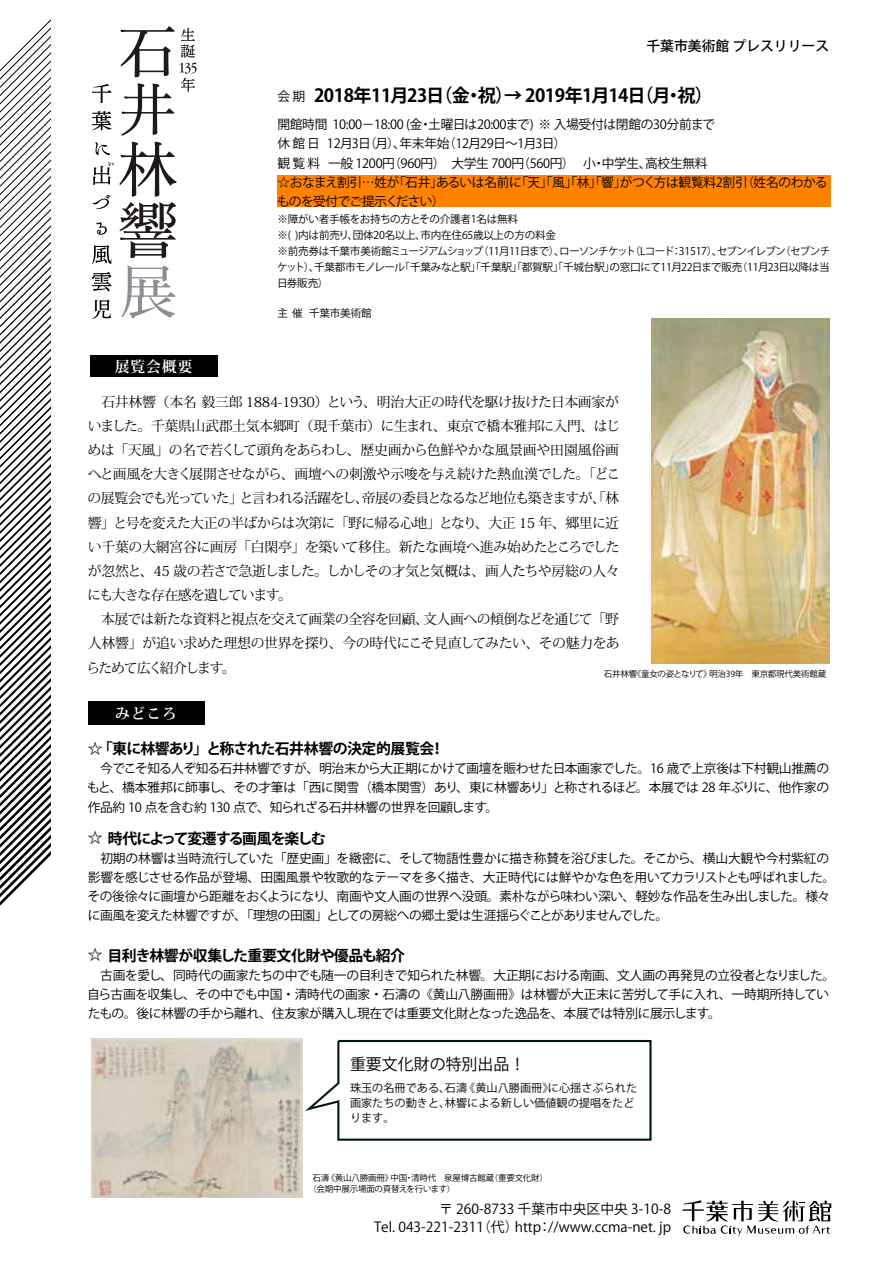
<style>
.page{position:relative;width:893px;height:1263px;background:#fff}
.page>*{position:absolute;margin:0;border:0;box-sizing:border-box;transform-origin:0 0}
.t1{font:700 18px "Koz Go Pr 6 N";letter-spacing:-.025em;color:#000}
.t2{font:15.9px "Koz Go Pr 6 N";color:#000}
.t3{font:700 14.85px "Koz Go Pr 6 N";letter-spacing:-.045em;color:#000}
.t4{font:700 14.85px "Koz Go Pr 6 N";letter-spacing:-.025em;color:#000}
.t5{font:700 14.85px "Koz Go Pr 6 N";letter-spacing:-.085em;color:#000}
.t6{font:700 14.85px "Koz Min Pr 6 N";letter-spacing:.05em;color:#fff}
.t7{font:13.8px/24.2px "Koz Min Pr 6 N";letter-spacing:-.035em;color:#000}
.t8{font:13.8px/18.1px "Koz Go Pr 6 N";color:#000;text-align:right}
.t9{font:13.8px "Koz Min Pr 6 N";letter-spacing:-.015em;color:#000}
.t10{font:13.8px "Koz Min Pr 6 N";letter-spacing:-.07em;color:#000}
.t11{font:13.8px "Koz Min Pr 6 N";letter-spacing:-.055em;color:#000}
.t12{font:500 13.8px "Koz Go Pr 6 N";color:#000}
.t13{font:13.8px "Koz Min Pr 6 N";letter-spacing:-.065em;color:#000}
.t14{font:12.75px/19.2px "Koz Go Pr 6 N";letter-spacing:-.025em;color:#000}
.t15{font:12.75px/19.2px "Koz Go Pr 6 N";letter-spacing:-.055em;color:#000}
.t16{font:11.1px/14.9px "Koz Go Pr 6 N";color:#000}
.t17{font:10.65px/15.9px "Koz Go Pr 6 N";letter-spacing:-.025em;color:#000}
.t18{font:10.65px "Koz Go Pr 6 N";letter-spacing:-.065em;color:#000}
.t19{font:10.65px "Koz Go Pr 6 N";letter-spacing:-.045em;color:#000}
.t20{font:10.65px "Koz Go Pr 6 N";letter-spacing:-.085em;color:#000}
.t21{font:10.65px "Koz Go Pr 6 N";letter-spacing:-.075em;color:#000}
.t22{font:8.55px/10.9px "Koz Go Pr 6 N";letter-spacing:-.025em;color:#000}
.t23{font:8.55px "Koz Go Pr 6 N";letter-spacing:-.105em;color:#000}
</style>
<div class="page">
<svg style="left:0;top:19px;width:51px;height:887px"></svg>
<svg style="left:120px;top:26px;width:77px;height:110px"></svg>
<svg style="left:92px;top:84px;width:19px;height:19px"></svg>
<svg style="left:92px;top:111px;width:20px;height:19px"></svg>
<svg style="left:92px;top:142px;width:85px;height:177px"></svg>
<div style="left:277px;top:175px;width:554px;height:32px;background:#ff8300"></div>
<div style="left:90px;top:355px;width:127px;height:22px;background:#000"></div>
<svg style="left:682px;top:1200px;width:149px;height:36px"></svg>
<div style="left:88px;top:701px;width:117px;height:24px;background:#000"></div>
<img style="left:92px;top:1039px;width:210px;height:159px">
<svg style="left:301px;top:1039px;width:351px;height:103px"></svg>
<img style="left:652px;top:319px;width:177px;height:344px">
<p class="t12" style="left:646px;top:39px;width:184px">千葉市美術館プレスリリース</p>
<p class="t14" style="left:277px;top:87px;width:29px">会期</p>
<h1 class="t1" style="left:314px;top:85px;width:157px">2018年11月23 （日金</h1>
<h1 class="t1" style="left:478px;top:85px;width:237px">祝）→ 2019年月1 14 （日月祝(</h1>
<h1 class="t1" style="left:465px;top:85px;width:20px">・</h1>
<h1 class="t1" style="left:664px;top:85px;width:20px">・</h1>
<p class="t14" style="left:277px;top:115px;width:147px">開館時間 10:00−18:00 金(</p>
<p class="t14" style="left:428px;top:115px;width:288px">土曜日は20:00まで) ※ 入場受付は閉館の30分前まで</p>
<p class="t14" style="left:419px;top:115px;width:14px">・</p>
<p class="t14" style="left:277px;top:134px;width:44px">休館日</p>
<p class="t14" style="left:277px;top:153px;width:44px">観覧料</p>
<p class="t14" style="left:400px;top:134px;width:52px">年末年始</p>
<p class="t14" style="left:327px;top:134px;width:80px">1 2月 （日3 月）、</p>
<p class="t14" style="left:443px;top:134px;width:125px">（12月29日〜月1 日3 (</p>
<p class="t14" style="left:328px;top:153px;width:269px">一般 1200 （円 960円）　大学生 700 （円 560円）　小</p>
<p class="t14" style="left:602px;top:153px;width:51px">中学生、</p>
<p class="t14" style="left:645px;top:153px;width:64px">高校生無料</p>
<p class="t14" style="left:592px;top:153px;width:14px">・</p>
<p class="t15" style="left:277px;top:173px;width:169px">☆おなまえ割引…姓が<br>ものを受付でご提示ください(</p>
<p class="t17" style="left:277px;top:211px;width:280px">※障がい者手帳をお持ちの方とその介護者1名は無料<br>※( )内は前売り団体20名以上市内在住65歳以上の方の料金</p>
<p class="t17" style="left:415px;top:227px;width:12px">、</p>
<p class="t14" style="left:620px;top:173px;width:130px">がつく方は観覧料2割引</p>
<p class="t14" style="left:393px;top:173px;width:130px">「石井あるいは名前に</p>
<p class="t14" style="left:515px;top:173px;width:112px">「天」「風」「林」「響」</p>
<p class="t14" style="left:741px;top:173px;width:88px">（姓名のわかる</p>
<p class="t14" style="left:430px;top:173px;width:14px">」</p>
<p class="t17" style="left:348px;top:227px;width:12px">、</p>
<p class="t21" style="left:717px;top:245px;width:70px">セブンイレブン</p>
<p class="t17" style="left:780px;top:243px;width:52px">（セブンチ</p>
<p class="t18" style="left:277px;top:245px;width:208px">※前売券は千葉市美術館ミュージアムショップ</p>
<p class="t18" style="left:478px;top:245px;width:88px">（11月11日まで）、</p>
<p class="t17" style="left:630px;top:243px;width:46px">（Lコード</p>
<p class="t17" style="left:671px;top:243px;width:53px">：31517）、</p>
<p class="t20" style="left:559px;top:245px;width:78px">ローソンチケット</p>
<p class="t6" style="left:115px;top:358px;width:79px">展覧会概要</p>
<p class="t17" style="left:400px;top:259px;width:344px">「千葉みなと駅」「千葉駅」「都賀駅」「千城台駅の窓口にて11月22日まで販売</p>
<p class="t17" style="left:314px;top:259px;width:93px">千葉都市モノレール</p>
<p class="t19" style="left:737px;top:261px;width:94px">（11月23日以降は当</p>
<p class="t17" style="left:277px;top:259px;width:53px">ケット）、日券販売(</p>
<p class="t17" style="left:309px;top:305px;width:64px">千葉市美術館</p>
<p class="t17" style="left:604px;top:259px;width:12px">」</p>
<p class="t17" style="left:277px;top:305px;width:27px">主催</p>
<p class="t7" style="left:88px;top:390px;width:279px">　石井林響（本名毅三郎 1884-1930）という</p>
<p class="t7" style="left:88px;top:414px;width:534px">いました。千葉県山武郡土気本郷町（現千葉市）に生まれ、東京で橋本雅邦に入門、はじ</p>
<p class="t9" style="left:87px;top:442px;width:533px">めは「天風」の名で若くして頭角をあらわし、歴史画から色鮮やかな風景画や田園風俗画</p>
<p class="t7" style="left:88px;top:462px;width:534px">へと画風を大きく展開させながら、画壇への刺激や示唆を与え続けた熱血漢でした。「どこ</p>
<p class="t10" style="left:239px;top:490px;width:381px">と言われる活躍をし帝展の委員となるなど地位も築きますが、「林</p>
<p class="t7" style="left:355px;top:486px;width:15px">、</p>
<p class="t9" style="left:363px;top:394px;width:258px">、明治大正の時代を駆け抜けた日本画家が</p>
<p class="t13" style="left:88px;top:490px;width:156px">の展覧会でも光っていた」</p>
<p class="t11" style="left:88px;top:515px;width:391px">響」と号を変えた大正の半ばからは次第に「野に帰る心地」となり</p>
<p class="t7" style="left:88px;top:535px;width:533px">い千葉の大網宮谷に画房「白閑亭」を築いて移住。新たな画境へ進み始めたところでした</p>
<p class="t7" style="left:88px;top:559px;width:533px">が忽然と、45 歳の若さで急逝しました。しかしその才気と気概は、画人たちや房総の人々</p>
<p class="t10" style="left:88px;top:587px;width:206px">にも大きな存在感を遺しています。</p>
<p class="t7" style="left:423px;top:607px;width:197px">文人画への傾倒などを通じて「野</p>
<p class="t7" style="left:475px;top:511px;width:146px">、大正 15 年、郷里に近</p>
<p class="t7" style="left:328px;top:607px;width:293px;text-indent:-241px">　本展では新たな資料と視点を交えて画業の全容を回顧、<br>、今の時代にこそ見直してみたい、その魅力をあ</p>
<p class="t7" style="left:86px;top:632px;width:246px">人林響」が追い求めた理想の世界を探りらためて広く紹介します。</p>
<p class="t22" style="left:709px;top:669px;width:118px">明治39年　東京都現代美術館蔵</p>
<p class="t22" style="left:604px;top:669px;width:35px">石井林響</p>
<p class="t23" style="left:633px;top:669px;width:80px">《童女の姿となりて》</p>
<p class="t6" style="left:115px;top:705px;width:63px">みどころ</p>
<p class="t3" style="left:88px;top:740px;width:110px">☆ 「東に林響あり</p>
<p class="t14" style="left:88px;top:759px;width:743px;text-align:right">　今でこそ知る人ぞ知る石井林響ですが、明治末から大正期にかけて画壇を賑わせた日本画家でした。16 歳で上京後は下村観山推薦の、東に林響あり」と称されるほど。本展では 28 年ぶりに、他作家の</p>
<p class="t4" style="left:193px;top:740px;width:243px">」と称された石井林響の決定的展覧会</p>
<p class="t3" style="left:430px;top:740px;width:16px">!</p>
<p class="t14" style="left:87px;top:778px;width:412px">もと、橋本雅邦に師事し、その才筆は「西に関雪（橋本関雪）あり<br>作品約 10 点を含む約 130 点で、知られざる石井林響の世界を回顧します。</p>
<p class="t5" style="left:88px;top:830px;width:239px">☆ 時代によって変遷する画風を楽しむ</p>
<p class="t14" style="left:88px;top:848px;width:743px">　初期の林響は当時流行していた「歴史画」を緻密に、そして物語性豊かに描き称賛を浴びました。そこから、横山大観や今村紫紅の</p>
<p class="t14" style="left:88px;top:868px;width:749px">影響を感じさせる作品が登場、田園風景や牧歌的なテーマを多く描き、大正時代には鮮やかな色を用いてカラリストとも呼ばれました。</p>
<p class="t14" style="left:324px;top:887px;width:508px">、南画や文人画の世界へ没頭。素朴ながら味わい深い、軽妙な作品を生み出しました。様々</p>
<p class="t14" style="left:87px;top:887px;width:582px">その後徐々に画壇から距離をおくようになり<br>に画風を変えた林響ですが、「理想の田園」としての房総への郷土愛は生涯揺らぐことがありませんでした。</p>
<p class="t3" style="left:88px;top:947px;width:319px">☆ 目利き林響が収集した重要文化財や優品も紹介</p>
<p class="t14" style="left:87px;top:965px;width:749px">　古画を愛し、同時代の画家たちの中でも随一の目利きで知られた林響。大正期における南画、文人画の再発見の立役者となりました。自ら古画を収集し、その中でも中国・清時代の画家・石濤の《黄山八勝画冊》は林響が大正末に苦労して手に入れ、一時期所持していたもの。後に林響の手から離れ、住友家が購入し現在では重要文化財となった逸品を、本展では特別に展示します。</p>
<p class="t2" style="left:350px;top:1055px;width:177px">重要文化財の特別出品!</p>
<p class="t16" style="left:548px;top:1081px;width:91px">に心揺さぶられた</p>
<p class="t16" style="left:445px;top:1081px;width:191px;text-indent:-95px">珠玉の名冊である、<br>林響による新しい価値観の提唱をたど</p>
<p class="t16" style="left:445px;top:1081px;width:24px">石濤</p>
<p class="t16" style="left:464px;top:1081px;width:91px">《黄山八勝画冊》</p>
<p class="t16" style="left:350px;top:1096px;width:102px">画家たちの動きと、ります。</p>
<p class="t22" style="left:390px;top:1173px;width:105px">中国清時代　泉屋博古館蔵</p>
<p class="t22" style="left:308px;top:1173px;width:148px;text-indent:4px">石濤<br>（会期中展示場面の頁替えを行います(</p>
<p class="t22" style="left:327px;top:1173px;width:68px">《黄山八勝画冊》</p>
<p class="t22" style="left:490px;top:1173px;width:59px">（重要文化財(</p>
<p class="t22" style="left:405px;top:1173px;width:10px">・</p>
<p class="t8" style="left:439px;top:1200px;width:233px">〒 260-8733 千葉市中央区中央 3-10-8：//www.ccma-net jp.</p>
<p class="t8" style="left:477px;top:1218px;width:43px">（代）</p>
<p class="t8" style="left:374px;top:1218px;width:111px">Tel. 043-221-2311</p>
<p class="t8" style="left:515px;top:1218px;width:28px">http</p>
</div>
